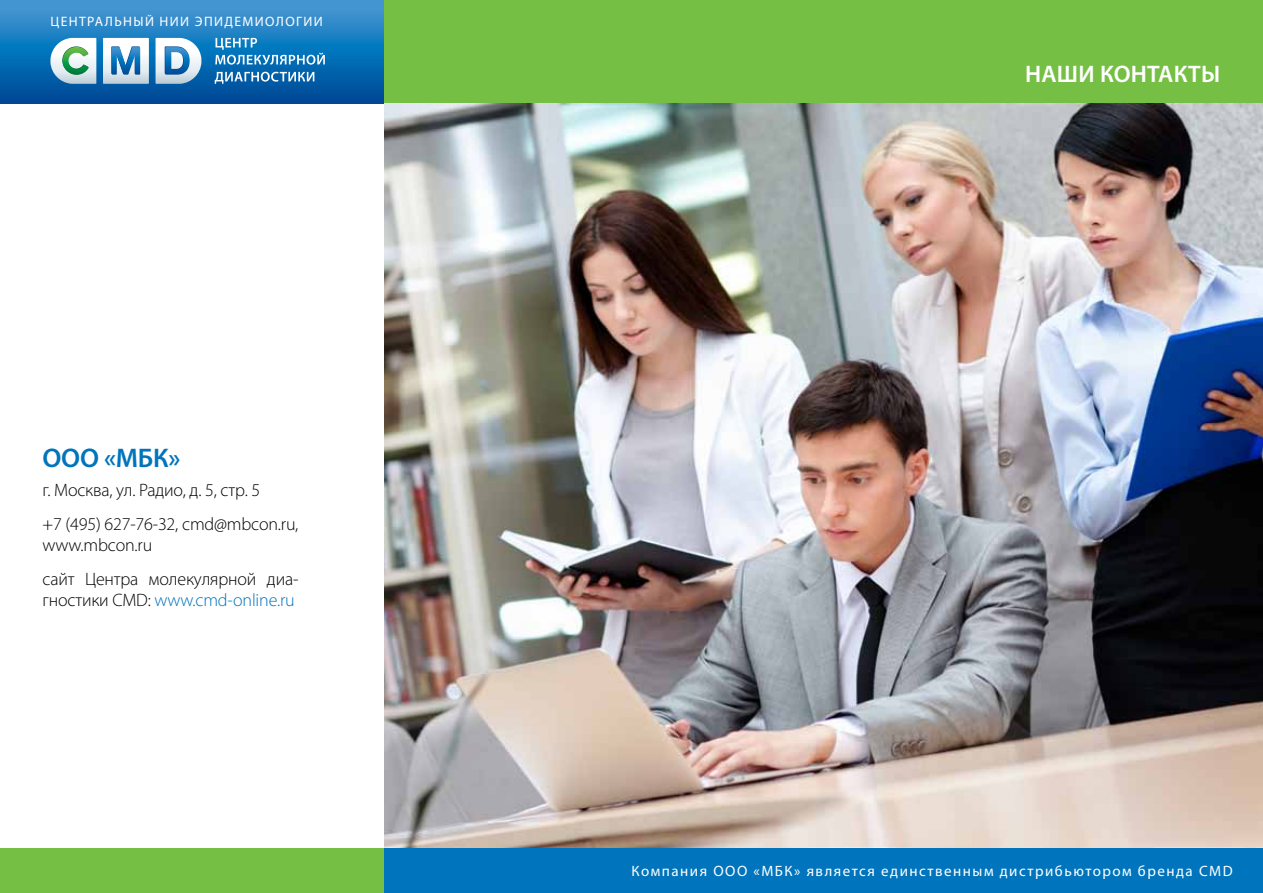
<style>
.page{position:relative;width:1263px;height:893px;background:#fff}
.page>*{position:absolute;margin:0;border:0;box-sizing:border-box;transform-origin:0 0}
.t1{font:600 27px "Myriad Pro";letter-spacing:-.01em;color:#0074bc}
.t2{font:600 24px "Myriad Pro";letter-spacing:.01em;color:#fff}
.t3{font:300 18px/33.8px "Myriad Pro";letter-spacing:-.01em;color:#000}
.t4{font:300 18px "Myriad Pro";letter-spacing:-.01em;color:#0074bc}
.t5{font:15px "Myriad Pro";letter-spacing:.1em;color:#fff}
.t6{font:13.65px "Myriad Pro";letter-spacing:.1em;color:#fff}
.s1{color:#000}
</style>
<div class="page">
<svg style="left:0;top:0;width:384px;height:104px;background:#1a74b9"></svg>
<div style="left:384px;top:0;width:879px;height:104px;background:#75c044"></div>
<div style="left:384px;top:848px;width:879px;height:45px;background:#0074bc"></div>
<div style="left:0;top:848px;width:384px;height:45px;background:#75c044"></div>
<svg style="left:50px;top:38px;width:46px;height:46px"></svg>
<svg style="left:103px;top:38px;width:46px;height:46px"></svg>
<svg style="left:156px;top:38px;width:45px;height:46px"></svg>
<svg style="left:215px;top:38px;width:110px;height:27px;background:#3993ca"></svg>
<svg style="left:215px;top:72px;width:99px;height:12px"></svg>
<img style="left:385px;top:103px;width:878px;height:744px">
<p class="t6" style="left:50px;top:13px;width:274px">ЦЕНТРАЛЬНЫЙ НИИ ЭПИДЕМИОЛОГИИ</p>
<h1 class="t1" style="left:43px;top:440px;width:139px">ООО «МБК»</h1>
<p class="t3" style="left:43px;top:473px;width:257px">г. Москва, ул. Радио, д. 5, стр. 5<br>+7 (495) 627-76-32, cmd@mbcon.ru,</p>
<p class="t3" style="left:43px;top:528px;width:257px">www.mbcon.ru<br>сайт Центра молекулярной диа-</p>
<p class="t4" style="left:43px;top:589px;width:254px"><span class="s1">гностики CMD:</span> www.cmd-online.ru</p>
<h2 class="t2" style="left:1025px;top:58px;width:197px">НАШИ КОНТАКТЫ</h2>
<p class="t5" style="left:631px;top:862px;width:603px">Компания ООО «МБК» является единственным дистрибьютором бренда CMD</p>
</div>
